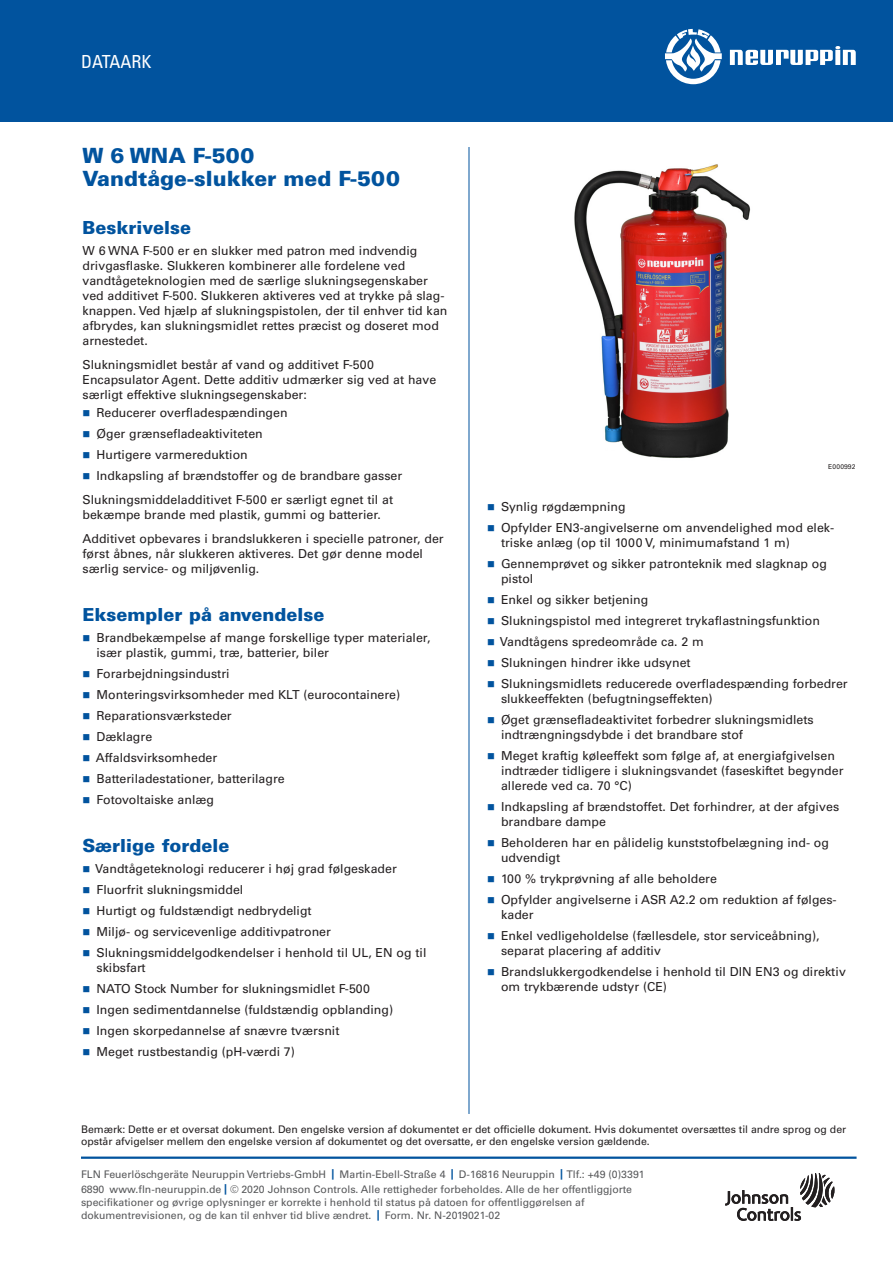
<style>
.page{position:relative;width:893px;height:1263px;background:#fff}
.page>*{position:absolute;margin:0;border:0;box-sizing:border-box;transform-origin:0 0}
._02_Data_Sheet_Heade{font:900 21px "Univers LT Std";color:#01539e}
._03_12_pt_Blue_Heade{font:900 18px "Univers LT Std";color:#01539e}
.t1{font:condensed 18px "Univers LT Std";color:#fff}
._08_Bullet_Text{font:12.3px/15px "Univers LT Std";color:#231f20}
._06_Text_8_25{font:12.3px/15px "Univers LT Std";color:#231f20}
._05_Text_1st_Graph{font:12.3px/15px "Univers LT Std";color:#231f20}
._07_Bullet_Text_1st{font:12.3px/15px "Univers LT Std";color:#231f20}
._27_Tagline-Boilerpl{font:10.5px/15px "Univers LT Std";color:#57585a}
._16_Note_7_pt__type{font:10.5px/12px "Univers LT Std";color:#231f20}
._15___of_Art_Drawing{font:6.75px "Univers LT Std";color:#231f20}
.s1{color:#01539e}
.s2{font-weight:700;color:#01539e}
</style>
<div class="page">
<hr style="left:469px;top:147px;width:1px;height:967px;background:#01539e">
<hr style="left:81px;top:1156px;width:775px;height:3px;background:#01539e">
<div style="left:0;top:0;width:893px;height:122px;background:#01539e"></div>
<svg style="left:665px;top:29px;width:57px;height:55px"></svg>
<svg style="left:730px;top:46px;width:126px;height:19px"></svg>
<svg style="left:725px;top:1173px;width:109px;height:48px"></svg>
<img style="left:574px;top:164px;width:177px;height:294px">
<h2 class="t1" style="left:81px;top:50px;width:72px">DATAARK</h2>
<p class="_02_Data_Sheet_Heade" style="left:82px;top:142px;width:174px">W 6 WNA F-500</p>
<p class="_02_Data_Sheet_Heade" style="left:82px;top:165px;width:319px">Vandtåge-slukker med F-500</p>
<p class="_03_12_pt_Blue_Heade" style="left:82px;top:216px;width:110px">Beskrivelse</p>
<p class="_05_Text_1st_Graph" style="left:82px;top:243px;width:366px">W 6 WNA F-500 er en slukker med patron med indvendig drivgasflaske. Slukkeren kombinerer alle fordelene ved vandtågeteknologien med de særlige slukningsegenskaber ved additivet F-500. Slukkeren aktiveres ved at trykke på slag&shy;knappen. Ved hjælp af slukningspistolen, der til enhver tid kan afbrydes, kan slukningsmidlet rettes præcist og doseret mod arnestedet.</p>
<p class="_06_Text_8_25" style="left:82px;top:357px;width:355px">Slukningsmidlet består af vand og additivet F-500<br>Encapsulator Agent. Dette additiv udmærker sig ved at have særligt effektive slukningsegenskaber:</p>
<p class="_07_Bullet_Text_1st" style="left:82px;top:405px;width:207px"><span class="s1">■</span> Reducerer overfladespændingen</p>
<p class="_08_Bullet_Text" style="left:82px;top:426px;width:182px"><span class="s1">■</span> Øger grænsefladeaktiviteten</p>
<p class="_08_Bullet_Text" style="left:82px;top:447px;width:167px"><span class="s1">■</span> Hurtigere varmereduktion</p>
<p class="_08_Bullet_Text" style="left:82px;top:468px;width:321px"><span class="s1">■</span> Indkapsling af brændstoffer og de brandbare gasser</p>
<p class="_06_Text_8_25" style="left:82px;top:492px;width:312px">Slukningsmiddeladditivet F-500 er særligt egnet til at bekæmpe brande med plastik, gummi og batterier.</p>
<p class="_06_Text_8_25" style="left:82px;top:531px;width:363px">Additivet opbevares i brandslukkeren i specielle patroner, der først åbnes, når slukkeren aktiveres. Det gør denne model særlig service- og miljøvenlig.</p>
<p class="_03_12_pt_Blue_Heade" style="left:82px;top:603px;width:244px">Eksempler på anvendelse</p>
<p class="_07_Bullet_Text_1st" style="left:97px;top:630px;width:335px;text-indent:-14px"><span class="s1">■</span> Brandbekæmpelse af mange forskellige typer materialer, især plastik, gummi, træ, batterier, biler</p>
<p class="_08_Bullet_Text" style="left:82px;top:666px;width:149px"><span class="s1">■</span> Forarbejdningsindustri</p>
<p class="_08_Bullet_Text" style="left:82px;top:687px;width:319px"><span class="s1">■</span> Monteringsvirksomheder med KLT (eurocontainere)</p>
<p class="_08_Bullet_Text" style="left:82px;top:708px;width:151px"><span class="s1">■</span> Reparationsværksteder</p>
<p class="_08_Bullet_Text" style="left:82px;top:729px;width:71px"><span class="s1">■</span> Dæklagre</p>
<p class="_08_Bullet_Text" style="left:82px;top:750px;width:136px"><span class="s1">■</span> Affaldsvirksomheder</p>
<p class="_08_Bullet_Text" style="left:82px;top:771px;width:204px"><span class="s1">■</span> Batteriladestationer, batterilagre</p>
<p class="_08_Bullet_Text" style="left:82px;top:792px;width:133px"><span class="s1">■</span> Fotovoltaiske anlæg</p>
<p class="_03_12_pt_Blue_Heade" style="left:82px;top:834px;width:148px">Særlige fordele</p>
<p class="_07_Bullet_Text_1st" style="left:82px;top:861px;width:316px"><span class="s1">■</span> Vandtågeteknologi reducerer i høj grad følgeskader</p>
<p class="_08_Bullet_Text" style="left:82px;top:882px;width:162px"><span class="s1">■</span> Fluorfrit slukningsmiddel</p>
<p class="_08_Bullet_Text" style="left:82px;top:903px;width:231px"><span class="s1">■</span> Hurtigt og fuldstændigt nedbrydeligt</p>
<p class="_08_Bullet_Text" style="left:82px;top:924px;width:250px"><span class="s1">■</span> Miljø- og servicevenlige additivpatroner</p>
<p class="_08_Bullet_Text" style="left:97px;top:945px;width:331px;text-indent:-14px"><span class="s1">■</span> Slukningsmiddelgodkendelser i henhold til UL, EN og til skibsfart</p>
<p class="_08_Bullet_Text" style="left:82px;top:981px;width:289px"><span class="s1">■</span> NATO Stock Number for slukningsmidlet F-500</p>
<p class="_08_Bullet_Text" style="left:82px;top:1002px;width:312px"><span class="s1">■</span> Ingen sedimentdannelse (fuldstændig opblanding)</p>
<p class="_08_Bullet_Text" style="left:82px;top:1023px;width:259px"><span class="s1">■</span> Ingen skorpedannelse af snævre tværsnit</p>
<p class="_08_Bullet_Text" style="left:82px;top:1044px;width:214px"><span class="s1">■</span> Meget rustbestandig (pH-værdi 7)</p>
<p class="_15___of_Art_Drawing" style="left:828px;top:463px;width:29px">E000992</p>
<p class="_08_Bullet_Text" style="left:487px;top:499px;width:140px"><span class="s1">■</span> Synlig røgdæmpning</p>
<p class="_08_Bullet_Text" style="left:501px;top:520px;width:335px;text-indent:-14px"><span class="s1">■</span> Opfylder EN3-angivelserne om anvendelighed mod elek&shy;triske anlæg (op til 1000 V, minimumafstand 1 m)</p>
<p class="_08_Bullet_Text" style="left:501px;top:556px;width:327px;text-indent:-14px"><span class="s1">■</span> Gennemprøvet og sikker patronteknik med slagknap og pistol</p>
<p class="_08_Bullet_Text" style="left:487px;top:592px;width:163px"><span class="s1">■</span> Enkel og sikker betjening</p>
<p class="_08_Bullet_Text" style="left:487px;top:613px;width:334px"><span class="s1">■</span> Slukningspistol med integreret trykaflastningsfunktion</p>
<p class="_08_Bullet_Text" style="left:487px;top:634px;width:218px"><span class="s1">■</span> Vandtågens spredeområde ca. 2 m</p>
<p class="_08_Bullet_Text" style="left:487px;top:655px;width:205px"><span class="s1">■</span> Slukningen hindrer ikke udsynet</p>
<p class="_08_Bullet_Text" style="left:501px;top:676px;width:348px;text-indent:-14px"><span class="s1">■</span> Slukningsmidlets reducerede overfladespænding forbedrer slukkeeffekten (befugtningseffekten)</p>
<p class="_08_Bullet_Text" style="left:501px;top:712px;width:314px;text-indent:-14px"><span class="s1">■</span> Øget grænsefladeaktivitet forbedrer slukningsmidlets indtrængningsdybde i det brandbare stof</p>
<p class="_08_Bullet_Text" style="left:501px;top:748px;width:344px;text-indent:-14px"><span class="s1">■</span> Meget kraftig køleeffekt som følge af, at energiafgivelsen indtræder tidligere i slukningsvandet (faseskiftet begynder allerede ved ca. 70 °C)</p>
<p class="_08_Bullet_Text" style="left:501px;top:799px;width:340px;text-indent:-14px"><span class="s1">■</span> Indkapsling af brændstoffet. Det forhindrer, at der afgives brandbare dampe</p>
<p class="_08_Bullet_Text" style="left:501px;top:835px;width:329px;text-indent:-14px"><span class="s1">■</span> Beholderen har en pålidelig kunststofbelægning ind- og udvendigt</p>
<p class="_08_Bullet_Text" style="left:487px;top:871px;width:231px"><span class="s1">■</span> 100 % trykprøvning af alle beholdere</p>
<p class="_08_Bullet_Text" style="left:501px;top:892px;width:337px;text-indent:-14px"><span class="s1">■</span> Opfylder angivelserne i ASR A2.2 om reduktion af følges&shy;kader</p>
<p class="_08_Bullet_Text" style="left:501px;top:928px;width:320px;text-indent:-14px"><span class="s1">■</span> Enkel vedligeholdelse (fællesdele, stor serviceåbning), separat placering af additiv</p>
<p class="_08_Bullet_Text" style="left:501px;top:964px;width:346px;text-indent:-14px"><span class="s1">■</span> Brandslukkergodkendelse i henhold til DIN EN3 og direktiv om trykbærende udstyr (CE)</p>
<p class="_16_Note_7_pt__type" style="left:81px;top:1123px;width:767px">Bemærk: Dette er et oversat dokument. Den engelske version af dokumentet er det officielle dokument. Hvis dokumentet oversættes til andre sprog og der opstår afvigelser mellem den engelske version af dokumentet og det oversatte, er den engelske version gældende.</p>
<p class="_27_Tagline-Boilerpl" style="left:81px;top:1167px;width:565px">FLN Feuerlöschgeräte Neuruppin Vertriebs-GmbH <span class="s2">|</span> Martin-Ebell-Straße 4 <span class="s2">|</span> D-16816 Neuruppin <span class="s2">|</span> Tlf.: +49 (0)3391<br>6890 www.fln-neuruppin.de <span class="s2">|</span> © 2020 Johnson Controls. Alle rettigheder forbeholdes. Alle de her offentliggjorte</p>
<p class="_27_Tagline-Boilerpl" style="left:81px;top:1196px;width:505px;line-height:13.2px">specifikationer og øvrige oplysninger er korrekte i henhold til status på datoen for offentliggørelsen af dokumentrevisionen, og de kan til enhver tid blive ændret. <span class="s2">|</span> Form. Nr. N-2019021-02</p>
</div>
